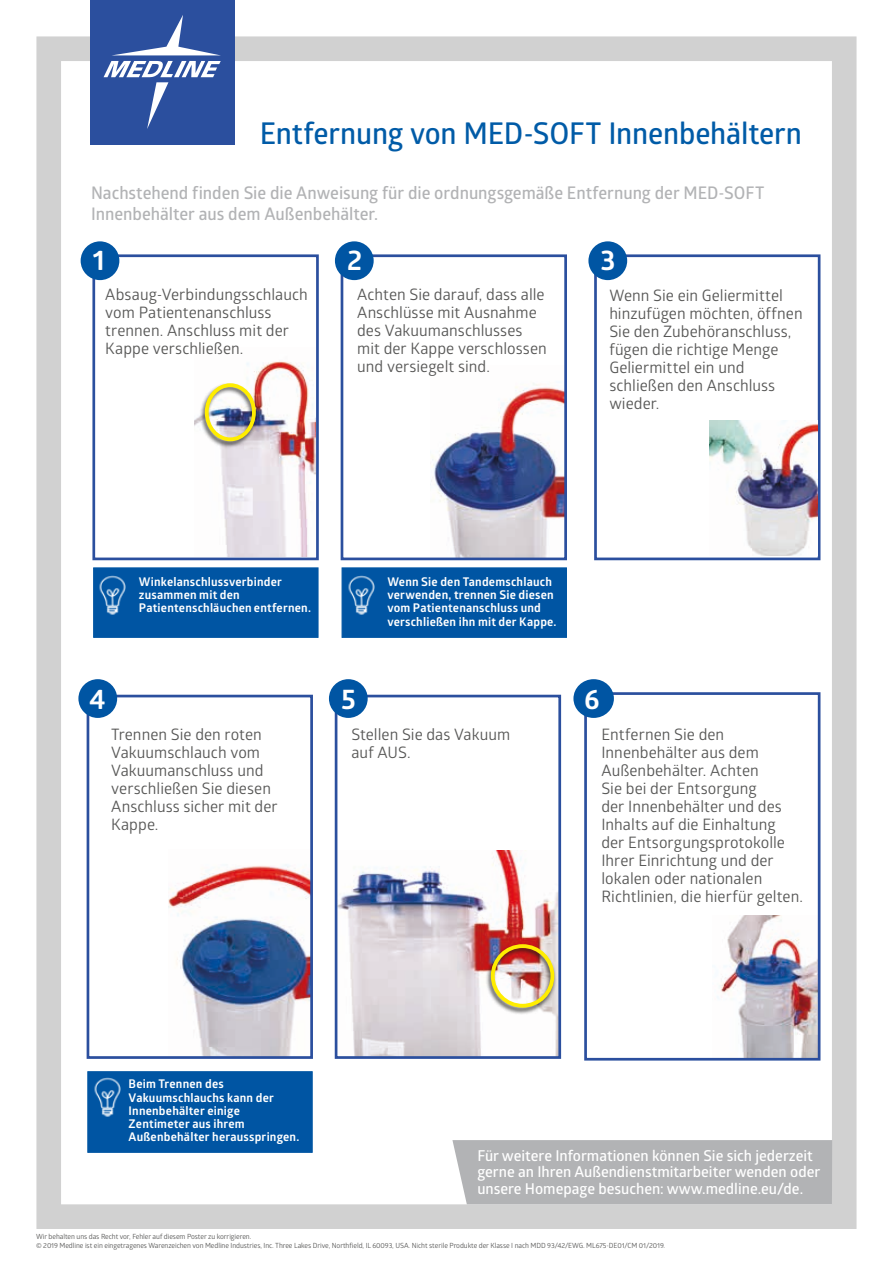
<style>
.page{position:relative;width:893px;height:1263px;background:#fff}
.page>*{position:absolute;margin:0;border:0;box-sizing:border-box;transform-origin:0 0}
.t1{font:600 30px "Glober";letter-spacing:-.005em;color:#005ba7}
.t2{font:700 28.2px "Glober";color:#fff}
.t3{font:600 17.4px/21.6px "Glober";color:#b2b3b5}
.t4{font:15.75px/18px "Glober";letter-spacing:.005em;color:#575756}
.t5{font:600 15px/16.5px "Glober";color:#fff}
.t6{font:700 12px/13.4px "Glober";letter-spacing:.015em;color:#fff}
.t7{font:7.05px/8.1px "Glober";letter-spacing:-.01em;color:#575756}
</style>
<div class="page">
<div style="left:36px;top:36px;width:820px;height:1193px;border:25px solid #d1d1d1"></div>
<div style="left:90px;top:0;width:145px;height:145px;background:#2b4f9e"></div>
<svg style="left:115px;top:15px;width:104px;height:40px"></svg>
<svg style="left:104px;top:61px;width:117px;height:68px"></svg>
<div style="left:452px;top:1140px;width:380px;height:64px;background:#b2b3b5"></div>
<div style="left:92px;top:254px;width:227px;height:306px;border:3px solid #2b4f9e"></div>
<div style="left:81px;top:241px;width:38px;height:39px;background:#0055a3;border-radius:50%"></div>
<img style="left:194px;top:347px;width:122px;height:209px">
<div style="left:199px;top:383px;width:59px;height:65px;background:#1d1d1b;opacity:.75"></div>
<div style="left:205px;top:383px;width:51px;height:58px;border:4px solid #ffed00;border-radius:50%"></div>
<img style="left:431px;top:383px;width:132px;height:173px">
<div style="left:341px;top:254px;width:226px;height:306px;border:3px solid #2b4f9e"></div>
<div style="left:335px;top:241px;width:39px;height:39px;background:#0055a3;border-radius:50%"></div>
<div style="left:342px;top:567px;width:225px;height:71px;background:#0055a3;border:1px solid #0055a3"></div>
<img style="left:342px;top:575px;width:33px;height:43px">
<div style="left:93px;top:567px;width:226px;height:71px;background:#0055a3;border:1px solid #0055a3"></div>
<img style="left:93px;top:575px;width:33px;height:43px">
<img style="left:168px;top:864px;width:141px;height:191px">
<div style="left:87px;top:695px;width:226px;height:364px;border:3px solid #2b4f9e"></div>
<div style="left:87px;top:1071px;width:226px;height:82px;background:#0055a3;border:1px solid #0055a3"></div>
<img style="left:87px;top:1077px;width:34px;height:44px">
<img style="left:717px;top:915px;width:99px;height:141px">
<img style="left:339px;top:850px;width:218px;height:205px">
<div style="left:485px;top:943px;width:72px;height:72px;background:#1d1d1b;opacity:.75"></div>
<div style="left:491px;top:944px;width:63px;height:64px;border:4px solid #ffed00;border-radius:50%"></div>
<div style="left:335px;top:695px;width:226px;height:364px;border:3px solid #2b4f9e"></div>
<div style="left:584px;top:692px;width:236px;height:368px;border:3px solid #2b4f9e"></div>
<div style="left:573px;top:679px;width:41px;height:39px;background:#0055a3;border-radius:50%"></div>
<div style="left:594px;top:254px;width:226px;height:306px;border:3px solid #2b4f9e"></div>
<div style="left:588px;top:241px;width:39px;height:39px;background:#0055a3;border-radius:50%"></div>
<img style="left:709px;top:420px;width:108px;height:135px">
<div style="left:329px;top:679px;width:39px;height:39px;background:#0055a3;border-radius:50%"></div>
<div style="left:78px;top:679px;width:39px;height:39px;background:#0055a3;border-radius:50%"></div>
<h1 class="t1" style="left:260px;top:112px;width:544px">Entfernung von MED-SOFT Innenbehältern</h1>
<p class="t3" style="left:91px;top:181px;width:675px">Nachstehend finden Sie die Anweisung für die ordnungsgemäße Entfernung der MED-SOFT<br>Innenbehälter aus dem Außenbehälter.</p>
<h2 class="t2" style="left:93px;top:240px;width:13px">1</h2>
<h2 class="t2" style="left:347px;top:240px;width:17px">2</h2>
<p class="t4" style="left:357px;top:284px;width:191px">Achten Sie darauf, dass alle<br>Anschlüsse mit Ausnahme des Vakuumanschlusses mit der Kappe verschlossen und versiegelt sind.</p>
<h2 class="t2" style="left:601px;top:240px;width:17px">3</h2>
<p class="t4" style="left:609px;top:286px;width:195px">Wenn Sie ein Geliermittel hinzufügen möchten, öffnen<br>Sie den Zubehöranschluss, fügen die richtige Menge<br>Geliermittel ein und schließen den Anschluss wieder.</p>
<p class="t4" style="left:105px;top:284px;width:204px">Absaug-Verbindungsschlauch vom Patientenanschluss trennen. Anschluss mit der<br>Kappe verschließen.</p>
<p class="t6" style="left:139px;top:575px;width:174px">Winkelanschlussverbinder zusammen mit den<br>Patientenschläuchen entfernen.</p>
<h2 class="t2" style="left:89px;top:679px;width:18px">4</h2>
<h2 class="t2" style="left:341px;top:679px;width:16px">5</h2>
<p class="t6" style="left:387px;top:575px;width:171px">Wenn Sie den Tandemschlauch verwenden, trennen Sie diesen vom Patientenanschluss und verschließen ihn mit der Kappe.</p>
<p class="t4" style="left:111px;top:725px;width:168px">Trennen Sie den roten<br>Vakuumschlauch vom<br>Vakuumanschluss und verschließen Sie diesen<br>Anschluss sicher mit der<br>Kappe.</p>
<p class="t4" style="left:351px;top:725px;width:160px">Stellen Sie das Vakuum auf AUS.</p>
<h2 class="t2" style="left:584px;top:679px;width:17px">6</h2>
<p class="t4" style="left:601px;top:725px;width:203px">Entfernen Sie den<br>Innenbehälter aus dem<br>Außenbehälter. Achten<br>Sie bei der Entsorgung<br>der Innenbehälter und des<br>Inhalts auf die Einhaltung<br>der Entsorgungsprotokolle<br>Ihrer Einrichtung und der lokalen oder nationalen<br>Richtlinien, die hierfür gelten.</p>
<p class="t6" style="left:129px;top:1077px;width:172px">Beim Trennen des<br>Vakuumschlauchs kann der<br>Innenbehälter einige<br>Zentimeter aus ihrem<br>Außenbehälter herausspringen.</p>
<p class="t5" style="left:477px;top:1147px;width:344px">Für weitere Informationen können Sie sich jederzeit gerne an Ihren Außendienstmitarbeiter wenden oder unsere Homepage besuchen: www.medline.eu/de.</p>
<p class="t7" style="left:36px;top:1232px;width:631px">Wir behalten uns das Recht vor, Fehler auf diesem Poster zu korrigieren.<br>© 2019 Medline ist ein eingetragenes Warenzeichen von Medline Industries, Inc. Three Lakes Drive, Northfield, IL 60093, USA. Nicht sterile Produkte der Klasse I nach MDD 93/42/EWG. ML675-DE01/CM 01/2019.</p>
</div>
